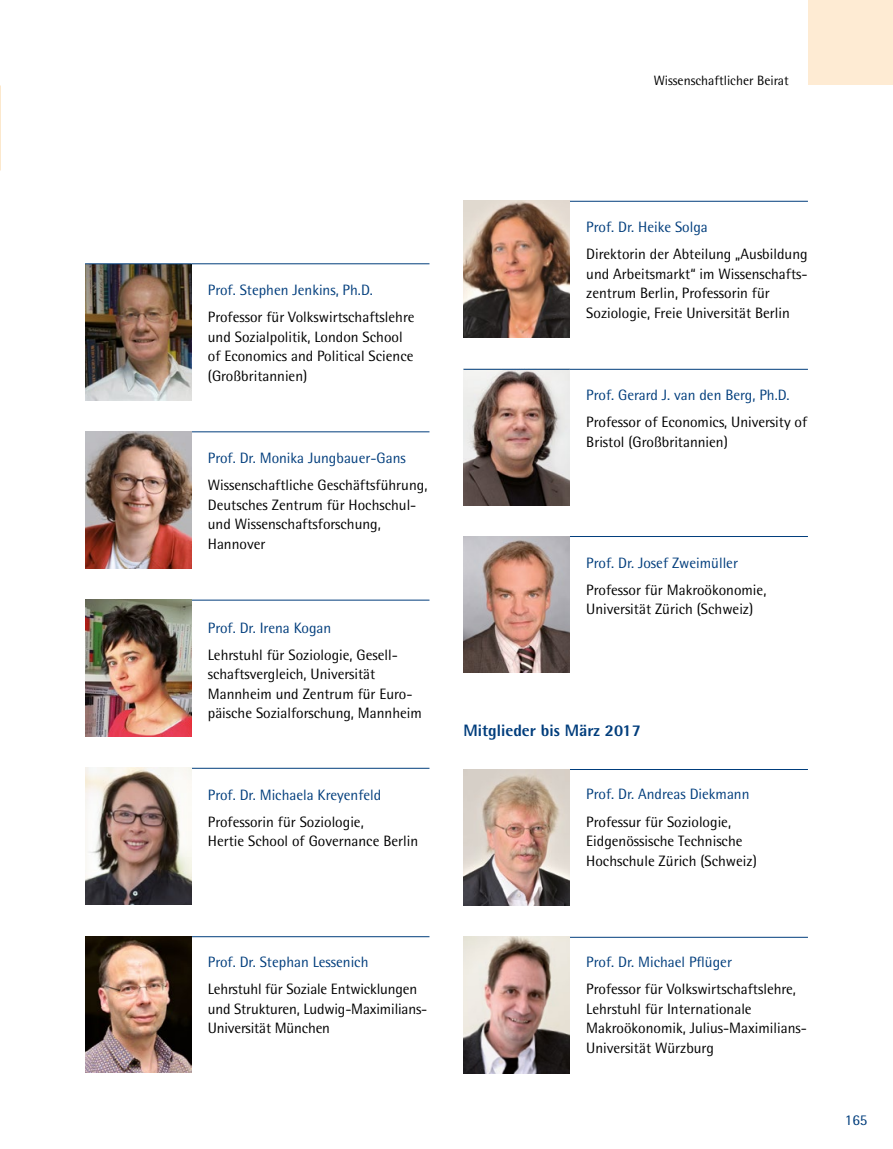
<style>
.page{position:relative;width:893px;height:1149px;background:#fff}
.page>*{position:absolute;margin:0;border:0;box-sizing:border-box;transform-origin:0 0}
.t1{font:800 16.5px "Rotis Semi Sans";color:#003d7c}
.t2{font:15px/19.5px "Rotis Semi Sans";color:#000}
.t3{font:15px "Rotis Semi Sans";color:#003d7c}
.t4{font:13.5px "Rotis Semi Sans";color:#000}
</style>
<div class="page">
<div style="left:808px;top:0;width:85px;height:85px;background:#feebd3"></div>
<img style="left:85px;top:264px;width:106px;height:136px">
<hr style="left:191px;top:431px;width:238px;height:1px;background:#003d7c">
<hr style="left:191px;top:599px;width:238px;height:1px;background:#003d7c">
<hr style="left:191px;top:767px;width:238px;height:1px;background:#003d7c">
<hr style="left:191px;top:936px;width:238px;height:1px;background:#003d7c">
<hr style="left:570px;top:201px;width:238px;height:1px;background:#003d7c">
<img style="left:85px;top:431px;width:106px;height:137px">
<img style="left:85px;top:599px;width:106px;height:137px">
<img style="left:85px;top:767px;width:106px;height:137px">
<img style="left:85px;top:936px;width:106px;height:136px">
<img style="left:463px;top:201px;width:107px;height:136px">
<img style="left:463px;top:370px;width:107px;height:135px">
<hr style="left:463px;top:369px;width:107px;height:1px;background:#003d7c">
<hr style="left:570px;top:369px;width:238px;height:1px;background:#003d7c">
<hr style="left:570px;top:536px;width:238px;height:1px;background:#003d7c">
<hr style="left:463px;top:768px;width:107px;height:1px;background:#003d7c">
<hr style="left:570px;top:768px;width:238px;height:1px;background:#003d7c">
<hr style="left:570px;top:936px;width:238px;height:1px;background:#003d7c">
<hr style="left:85px;top:263px;width:106px;height:1px;background:#003d7c">
<hr style="left:191px;top:263px;width:238px;height:1px;background:#003d7c">
<img style="left:463px;top:536px;width:107px;height:136px">
<img style="left:463px;top:769px;width:107px;height:136px">
<img style="left:463px;top:936px;width:107px;height:137px">
<p class="t4" style="left:654px;top:72px;width:137px">Wissenschaftlicher Beirat</p>
<p class="t3" style="left:208px;top:281px;width:167px">Prof. Stephen Jenkins, Ph.D.</p>
<p class="t2" style="left:208px;top:307px;width:208px">Professor für Volkswirtschaftslehre und Sozialpolitik, London School of Economics and Political Science (Großbritannien)</p>
<p class="t3" style="left:208px;top:449px;width:199px">Prof. Dr. Monika Jungbauer-Gans</p>
<p class="t2" style="left:208px;top:475px;width:221px">Wissenschaftliche Geschäftsführung,<br>Deutsches Zentrum für Hochschul-- und Wissenschaftsforschung,<br>Hannover</p>
<p class="t3" style="left:208px;top:618px;width:125px">Prof. Dr. Irena Kogan</p>
<p class="t2" style="left:208px;top:644px;width:216px">Lehrstuhl für Soziologie, Gesell&shy;schaftsvergleich, Universität Mannheim und Zentrum für Euro&shy;päische Sozialforschung, Mannheim</p>
<p class="t3" style="left:208px;top:785px;width:175px">Prof. Dr. Michaela Kreyenfeld</p>
<p class="t2" style="left:208px;top:811px;width:212px">Professorin für Soziologie,<br>Hertie School of Governance Berlin</p>
<p class="t3" style="left:208px;top:953px;width:162px">Prof. Dr. Stephan Lessenich</p>
<p class="t2" style="left:208px;top:979px;width:217px">Lehrstuhl für Soziale Entwicklungen und Strukturen, Ludwig-Maximilians--<br>Universität München</p>
<p class="t3" style="left:586px;top:218px;width:123px">Prof. Dr. Heike Solga</p>
<p class="t2" style="left:586px;top:244px;width:223px">Direktorin der Abteilung „Ausbildung und Arbeitsmarkt“ im Wissenschafts&shy;zentrum Berlin, Professorin für Soziologie, Freie Universität Berlin</p>
<p class="t3" style="left:586px;top:386px;width:205px">Prof. Gerard J. van den Berg, Ph.D.</p>
<p class="t2" style="left:586px;top:412px;width:222px">Professor of Economics, University of<br>Bristol (Großbritannien)</p>
<p class="t3" style="left:586px;top:554px;width:153px">Prof. Dr. Josef Zweimüller</p>
<p class="t2" style="left:586px;top:580px;width:182px">Professor für Makroökonomie,<br>Universität Zürich (Schweiz)</p>
<p class="t1" style="left:463px;top:720px;width:179px">Mitglieder bis März 2017</p>
<p class="t3" style="left:586px;top:785px;width:165px">Prof. Dr. Andreas Diekmann</p>
<p class="t2" style="left:586px;top:811px;width:172px">Professur für Soziologie,<br>Eidgenössische Technische<br>Hochschule Zürich (Schweiz)</p>
<p class="t3" style="left:586px;top:952px;width:147px">Prof. Dr. Michael Pflüger</p>
<p class="t2" style="left:586px;top:978px;width:219px">Professor für Volkswirtschaftslehre, Lehrstuhl für Internationale Makroökonomik, Julius-Maximilians-- Universität Würzburg</p>
<p class="t3" style="left:845px;top:1110px;width:24px">165</p>
</div>
